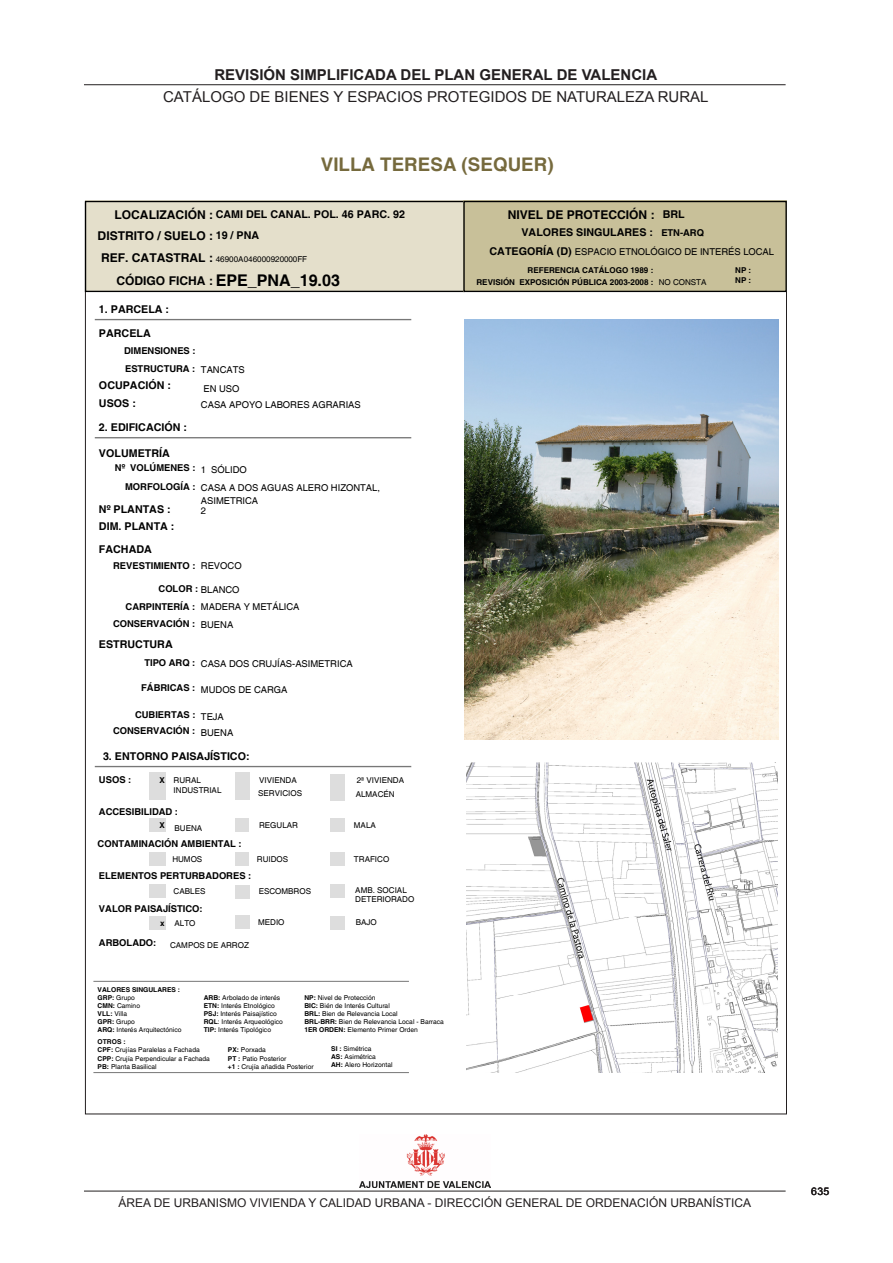
<style>
.page{position:relative;width:893px;height:1263px;background:#fff}
.page>*{position:absolute;margin:0;border:0;box-sizing:border-box;transform-origin:0 0}
.t1{font:700 18.75px "Helvetica";letter-spacing:.005em;color:#766a3d}
.t2{font:700 16.05px "Helvetica";color:#000}
.t3{font:15px "Arial";color:#231f20}
.t4{font:700 15px "Arial";color:#231f20}
.t5{font:700 12.15px "Helvetica";color:#000}
.t6{font:12px "Arial";color:#231f20}
.t7{font:700 10.65px/17.4px "Helvetica";color:#000}
.t8{font:10.5px "Arial";color:#231f20}
.t9{font:9.45px/20.2px "Helvetica";color:#000}
.t10{font:700 9.45px/16px "Helvetica";letter-spacing:-.005em;color:#000}
.t11{font:8.1px/9.3px "Helvetica";color:#000}
.t12{font:700 8.1px/10.8px "Helvetica";letter-spacing:.005em;color:#000}
.t13{font:6.75px/8.1px "Helvetica";color:#000}
.t14{font:700 6.75px "Helvetica";letter-spacing:.005em;color:#000}
.s1{font-size:12.15px}
.s2{font-size:10.65px}
.s3{font-weight:700;font-size:12.15px}
.s4{font-weight:400}
.s5{font-weight:700}
.s6{font-weight:700;font-size:10.65px}
.s7{font-size:9.45px}
</style>
<div class="page">
<hr style="left:84px;top:84px;width:702px;height:1px;background:#231f20">
<hr style="left:84px;top:1191px;width:702px;height:1px;background:#231f20">
<img style="left:359px;top:1134px;width:131px;height:53px">
<img style="left:464px;top:320px;width:314px;height:420px">
<img style="left:467px;top:762px;width:310px;height:310px">
<hr style="left:95px;top:319px;width:316px;height:1px;background:#777">
<hr style="left:95px;top:766px;width:316px;height:1px;background:#777">
<div style="left:149px;top:773px;width:16px;height:13px;background:#ddd"></div>
<div style="left:149px;top:786px;width:16px;height:13px;background:#ddd"></div>
<div style="left:235px;top:786px;width:15px;height:13px;background:#ddd"></div>
<div style="left:330px;top:787px;width:15px;height:14px;background:#ddd"></div>
<div style="left:149px;top:818px;width:16px;height:14px;background:#ddd"></div>
<div style="left:235px;top:818px;width:14px;height:14px;background:#ddd"></div>
<div style="left:330px;top:818px;width:15px;height:14px;background:#ddd"></div>
<div style="left:149px;top:852px;width:16px;height:13px;background:#ddd"></div>
<div style="left:235px;top:852px;width:14px;height:13px;background:#ddd"></div>
<div style="left:330px;top:852px;width:15px;height:13px;background:#ddd"></div>
<div style="left:149px;top:884px;width:16px;height:13px;background:#ddd"></div>
<div style="left:235px;top:885px;width:15px;height:14px;background:#ddd"></div>
<div style="left:330px;top:884px;width:15px;height:13px;background:#ddd"></div>
<div style="left:149px;top:916px;width:16px;height:14px;background:#ddd"></div>
<div style="left:235px;top:915px;width:15px;height:13px;background:#ddd"></div>
<div style="left:330px;top:916px;width:15px;height:14px;background:#ddd"></div>
<div style="left:235px;top:773px;width:15px;height:13px;background:#ddd"></div>
<div style="left:330px;top:774px;width:15px;height:13px;background:#ddd"></div>
<hr style="left:95px;top:437px;width:316px;height:1px;background:#777">
<hr style="left:93px;top:981px;width:316px;height:1px;background:#777">
<hr style="left:93px;top:1072px;width:316px;height:1px;background:#777">
<div style="left:85px;top:201px;width:380px;height:91px;background:#e4dfcb"></div>
<div style="left:85px;top:201px;width:380px;height:91px;border:1px solid #000"></div>
<div style="left:463px;top:201px;width:324px;height:91px;background:#c8c099"></div>
<div style="left:463px;top:201px;width:324px;height:91px;border:1px solid #000"></div>
<h3 class="t4" style="left:214px;top:65px;width:444px">REVISIÓN SIMPLIFICADA DEL PLAN GENERAL DE VALENCIA</h3>
<h3 class="t3" style="left:163px;top:87px;width:547px">CATÁLOGO DE BIENES Y ESPACIOS PROTEGIDOS DE NATURALEZA RURAL</h3>
<p class="t1" style="left:321px;top:153px;width:234px">VILLA TERESA (SEQUER)</p>
<p class="t7" style="left:114px;top:206px;width:292px"><span class="s1">LOCALIZACIÓN :</span> CAMI DEL CANAL. POL. 46 PARC. 92</p>
<p class="t5" style="left:98px;top:229px;width:163px">DISTRITO / SUELO : <span class="s2">19 / PNA</span></p>
<p class="t11" style="left:101px;top:255px;width:208px"><span class="s3">REF. CATASTRAL :</span> 46900A046000920000FF</p>
<p class="t5" style="left:116px;top:273px;width:98px">CÓDIGO FICHA :</p>
<p class="t2" style="left:216px;top:271px;width:126px">EPE_PNA_19.03</p>
<p class="t7" style="left:99px;top:301px;width:72px">1. PARCELA :</p>
<p class="t7" style="left:99px;top:325px;width:53px">PARCELA</p>
<p class="t10" style="left:125px;top:361px;width:121px">ESTRUCTURA : <span class="s4">TANCATS</span></p>
<p class="t10" style="left:124px;top:344px;width:73px">DIMENSIONES :</p>
<p class="t7" style="left:99px;top:377px;width:74px">OCUPACIÓN :<br>USOS :</p>
<p class="t7" style="left:99px;top:419px;width:90px">2. EDIFICACIÓN :</p>
<p class="t9" style="left:204px;top:379px;width:37px">EN USO</p>
<p class="t9" style="left:201px;top:395px;width:161px">CASA APOYO LABORES AGRARIAS</p>
<p class="t7" style="left:99px;top:445px;width:72px">VOLUMETRÍA</p>
<p class="t9" style="left:125px;top:458px;width:256px;text-indent:-10px"><span class="s5">Nº VOLÚMENES :</span> 1 SÓLIDO<br><sup>MORFOLOGÍA</sup> <sup>:</sup> CASA A DOS AGUAS ALERO HIZONTAL,</p>
<p class="t9" style="left:201px;top:490px;width:59px">ASIMETRICA</p>
<p class="t7" style="left:99px;top:501px;width:73px">Nº PLANTAS :</p>
<p class="t9" style="left:201px;top:501px;width:7px">2</p>
<p class="t7" style="left:99px;top:518px;width:77px">DIM. PLANTA :</p>
<p class="t7" style="left:99px;top:541px;width:54px">FACHADA</p>
<p class="t10" style="left:113px;top:558px;width:130px">REVESTIMIENTO : <span class="s4">REVOCO</span></p>
<p class="t10" style="left:159px;top:581px;width:83px">COLOR : <span class="s4">BLANCO</span></p>
<p class="t9" style="left:126px;top:596px;width:175px"><span class="s5">CARPINTERÍA :</span> MADERA Y METÁLICA</p>
<p class="t10" style="left:113px;top:616px;width:84px">CONSERVACIÓN :</p>
<p class="t7" style="left:99px;top:636px;width:75px">ESTRUCTURA</p>
<p class="t9" style="left:144px;top:654px;width:210px"><span class="s5">TIPO ARQ :</span> CASA DOS CRUJÍAS-ASIMETRICA</p>
<p class="t9" style="left:141px;top:680px;width:148px"><sup>FÁBRICAS</sup> <sup>:</sup> MUDOS DE CARGA</p>
<p class="t10" style="left:113px;top:707px;width:122px;text-indent:22px">CUBIERTAS : <span class="s4">TEJA<br></span>CONSERVACIÓN : <span class="s4">BUENA</span></p>
<p class="t9" style="left:201px;top:615px;width:34px">BUENA</p>
<p class="t7" style="left:103px;top:748px;width:148px">3. ENTORNO PAISAJÍSTICO:</p>
<p class="t10" style="left:99px;top:772px;width:34px">USOS :</p>
<p class="t11" style="left:174px;top:775px;width:49px;line-height:10.6px">RURAL<br>INDUSTRIAL</p>
<p class="t12" style="left:159px;top:775px;width:7px">X</p>
<p class="t10" style="left:99px;top:804px;width:81px">ACCESIBILIDAD :</p>
<p class="t11" style="left:259px;top:775px;width:39px">VIVIENDA</p>
<p class="t11" style="left:357px;top:775px;width:49px">2ª VIVIENDA</p>
<p class="t11" style="left:258px;top:789px;width:45px">SERVICIOS</p>
<p class="t11" style="left:356px;top:790px;width:40px">ALMACÉN</p>
<p class="t11" style="left:159px;top:824px;width:44px"><sup>X</sup> BUENA</p>
<p class="t11" style="left:259px;top:821px;width:40px">REGULAR</p>
<p class="t11" style="left:354px;top:821px;width:23px">MALA</p>
<p class="t11" style="left:172px;top:855px;width:31px">HUMOS</p>
<p class="t11" style="left:257px;top:855px;width:33px">RUIDOS</p>
<p class="t11" style="left:354px;top:855px;width:37px">TRAFICO</p>
<p class="t11" style="left:174px;top:887px;width:33px">CABLES</p>
<p class="t11" style="left:259px;top:887px;width:54px">ESCOMBROS</p>
<p class="t11" style="left:160px;top:919px;width:37px"><span class="s5">x</span> ALTO</p>
<p class="t11" style="left:258px;top:918px;width:28px">MEDIO</p>
<p class="t11" style="left:356px;top:918px;width:23px">BAJO</p>
<p class="t10" style="left:98px;top:836px;width:146px">CONTAMINACIÓN AMBIENTAL :</p>
<p class="t10" style="left:99px;top:868px;width:154px">ELEMENTOS PERTURBADORES :</p>
<p class="t11" style="left:355px;top:885px;width:61px">AMB. SOCIAL<br>DETERIORADO</p>
<p class="t10" style="left:99px;top:901px;width:105px">VALOR PAISAJÍSTICO:</p>
<p class="t10" style="left:99px;top:935px;width:59px">ARBOLADO:</p>
<p class="t11" style="left:170px;top:940px;width:80px">CAMPOS DE ARROZ</p>
<p class="t14" style="left:98px;top:985px;width:84px">VALORES SINGULARES :</p>
<p class="t13" style="left:98px;top:994px;width:85px"><span class="s5">GRP:</span> Grupo<br><span class="s5">CMN:</span> Camino<br><span class="s5">VLL:</span> Villa<br><span class="s5">GPR:</span> Grupo<br><span class="s5">ARQ:</span> Interés Arquitectónico</p>
<p class="t13" style="left:204px;top:994px;width:81px"><span class="s5">ARB:</span> Arbolado de interés<br><span class="s5">ETN:</span> Interés Etnológico<br><span class="s5">PSJ:</span> Interés Paisajístico<br><span class="s5">RQL</span>: Interés Arqueológico<br><span class="s5">TIP:</span> Interés Tipológico</p>
<p class="t13" style="left:304px;top:994px;width:141px"><span class="s5">NP:</span> Nivel de Protección<br><span class="s5">BIC:</span> Bién de Interés Cultural<br><span class="s5">BRL:</span> Bien de Relevancia Local<br><span class="s5">BRL-BRR:</span> Bien de Relevancia Local - Barraca<br><span class="s5">1ER ORDEN:</span> Elemento Primer Orden</p>
<p class="t13" style="left:331px;top:1045px;width:63px"><span class="s5">SI :</span> Simétrica<br><span class="s5">AS:</span> Asimétrica<br><span class="s5">AH:</span> Alero Horizontal</p>
<p class="t14" style="left:98px;top:1038px;width:30px">OTROS :</p>
<p class="t13" style="left:98px;top:1046px;width:114px"><span class="s5">CPF:</span> Crujías Paralelas a Fachada<br><span class="s5">CPP:</span> Crujía Perpendicular a Fachada<br><span class="s5">PB:</span> Planta Basilical</p>
<p class="t13" style="left:228px;top:1046px;width:87px"><span class="s5">PX:</span> Porxada<br><span class="s5">PT :</span> Patio Posterior<br><span class="s5">+1 :</span> Crujía añadida Posterior</p>
<p class="t5" style="left:508px;top:207px;width:179px">NIVEL DE PROTECCIÓN : <span class="s2">BRL</span></p>
<p class="t9" style="left:490px;top:242px;width:286px"><span class="s6">CATEGORÍA (D)</span> ESPACIO ETNOLÓGICO DE INTERÉS LOCAL</p>
<p class="t12" style="left:476px;top:277px;width:232px">REVISIÓN EXPOSICIÓN PÚBLICA 2003-2008 : <span class="s4">NO CONSTA</span></p>
<p class="t7" style="left:521px;top:224px;width:184px">VALORES SINGULARES : <span class="s7">ETN-ARQ</span></p>
<p class="t12" style="left:528px;top:265px;width:127px">REFERENCIA CATÁLOGO 1989 :</p>
<p class="t12" style="left:735px;top:265px;width:18px">NP :<br>NP :</p>
<h3 class="t6" style="left:118px;top:1195px;width:634px">ÁREA DE URBANISMO VIVIENDA Y CALIDAD URBANA - DIRECCIÓN GENERAL DE ORDENACIÓN URBANÍSTICA</h3>
<h3 class="t8" style="left:811px;top:1184px;width:19px">635</h3>
</div>
